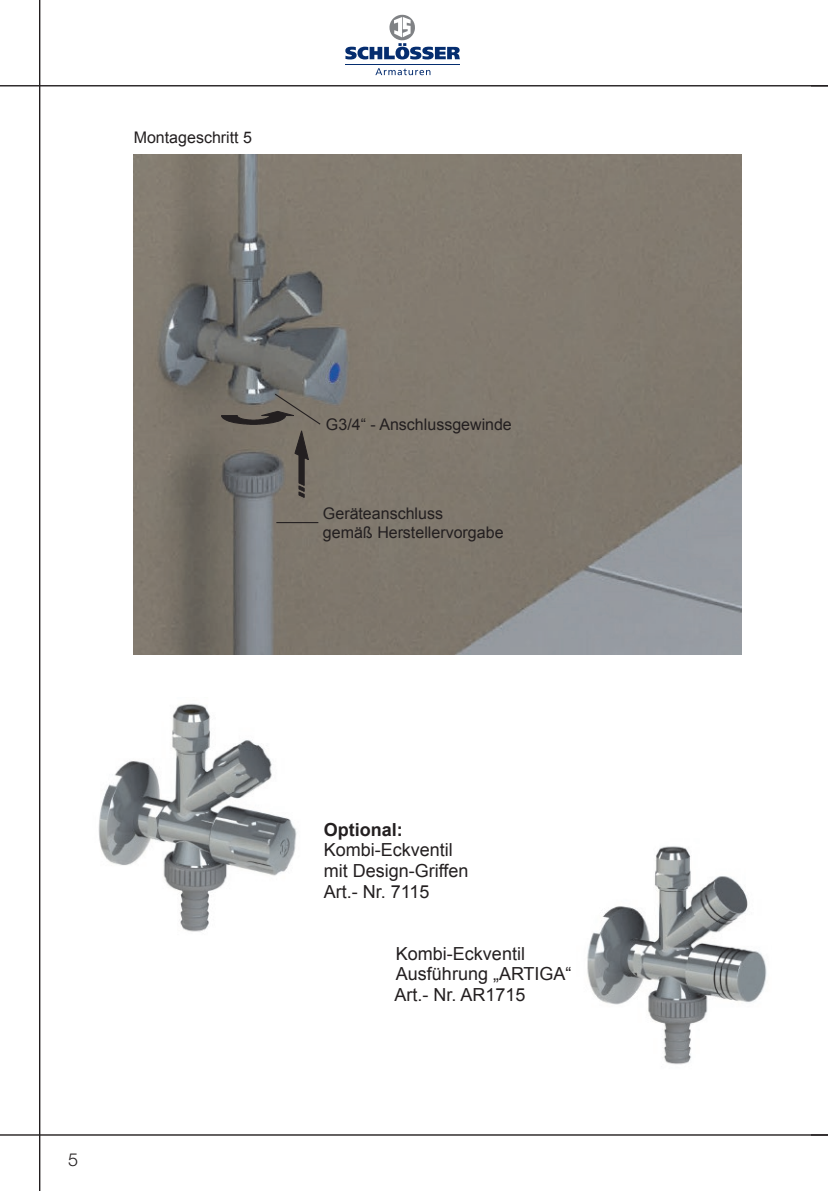
<style>
.page{position:relative;width:828px;height:1191px;background:#fff}
.page>*{position:absolute;margin:0;border:0;box-sizing:border-box;transform-origin:0 0}
.t1{font:18px/20.6px "Arial";color:#231f20}
.t2{font:700 18px "Arial";color:#231f20}
.t3{font:300 18px "Helvetica Neue";color:#231f20}
.t4{font:16px/18.4px "Arial";color:#231f20}
</style>
<div class="page">
<hr style="left:0;top:85px;width:828px;height:1px;background:#231f20">
<hr style="left:0;top:1134px;width:828px;height:1px;background:#231f20">
<hr style="left:39px;top:0;width:1px;height:1191px;background:#231f20">
<svg style="left:375px;top:68px;width:55px;height:7px"></svg>
<hr style="left:345px;top:64px;width:114px;height:1px;background:#052d6f">
<svg style="left:345px;top:15px;width:115px;height:44px"></svg>
<img style="left:133px;top:154px;width:608px;height:500px">
<hr style="left:276px;top:522px;width:42px;height:1px;background:#231f20">
<svg style="left:220px;top:392px;width:102px;height:106px"></svg>
<img style="left:98px;top:704px;width:199px;height:228px">
<img style="left:587px;top:846px;width:180px;height:219px">
<p class="t4" style="left:134px;top:129px;width:120px">Montageschritt 5</p>
<p class="t4" style="left:326px;top:415px;width:187px">G3/4“ - Anschlussgewinde</p>
<p class="t4" style="left:323px;top:505px;width:182px">Geräteanschluss<br>gemäß Herstellervorgabe</p>
<p class="t3" style="left:68px;top:1148px;width:12px">5</p>
<p class="t2" style="left:324px;top:819px;width:80px">Optional:</p>
<p class="t1" style="left:324px;top:840px;width:146px">Kombi-Eckventil mit Design-Griffen<br>Art.- Nr. 7115</p>
<p class="t1" style="left:394px;top:943px;width:178px">Kombi-Eckventil<br>Ausführung „ARTIGA“<br>Art.- Nr. AR1715</p>
</div>
